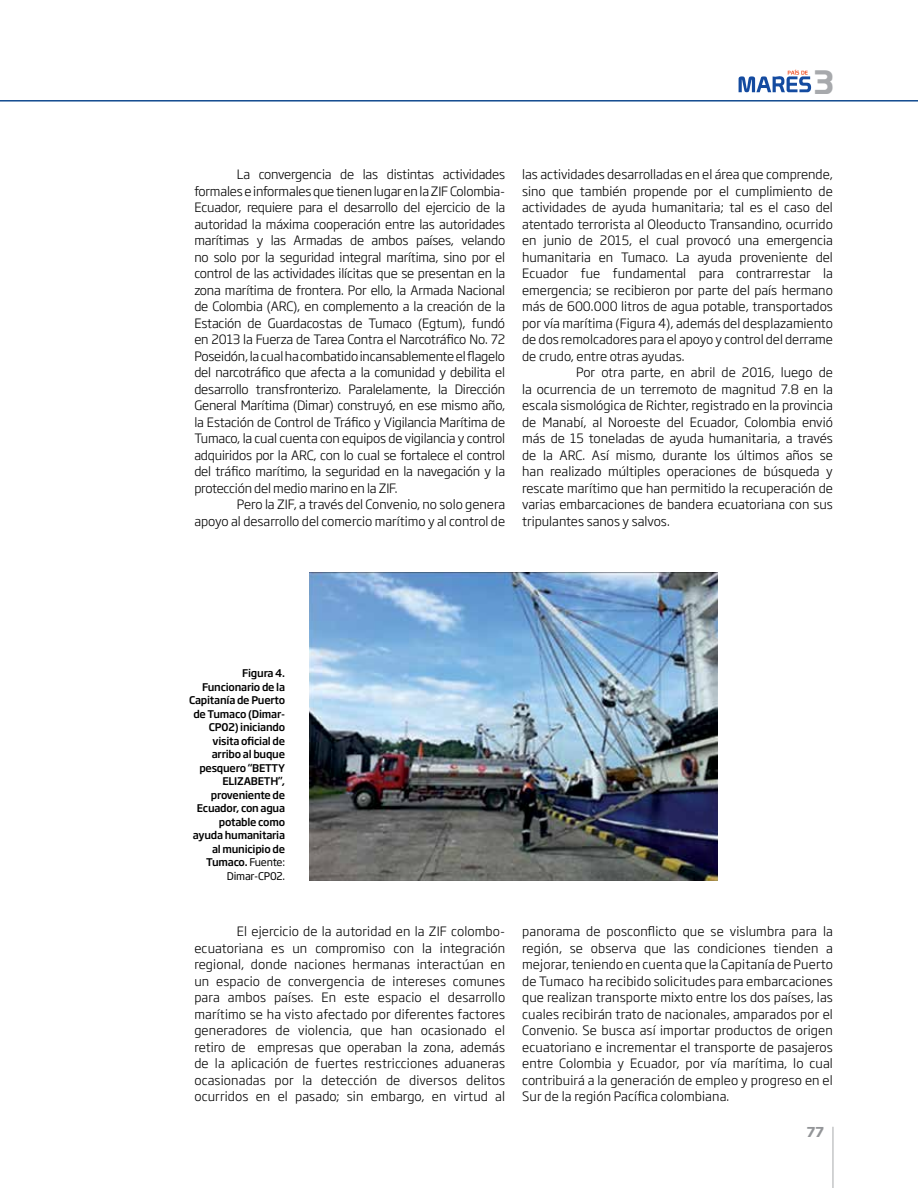
<style>
.page{position:relative;width:918px;height:1188px;background:#fff}
.page>*{position:absolute;margin:0;border:0;box-sizing:border-box;transform-origin:0 0}
.t1{font:33px "Prototype";color:#a7a9ac}
.t2{font:700 13.5px "Soho Gothic Pro";color:#939598}
.t3{font:300 12.75px/16.5px "Soho Gothic Pro";color:#000;text-align:justify}
.t4{font:500 10.5px/13.5px "Soho Gothic Pro";letter-spacing:-.02em;color:#000;text-align:right}
.s1{font-weight:400}
</style>
<div class="page">
<svg style="left:739px;top:70px;width:72px;height:22px"></svg>
<hr style="left:833px;top:1127px;width:1px;height:61px;background:#a7a9ac">
<hr style="left:0;top:100px;width:918px;height:1px;background:#023f88">
<img style="left:310px;top:573px;width:407px;height:308px">
<h1 class="t1" style="left:814px;top:63px;width:21px">3</h1>
<p class="t3" style="left:194px;top:166px;width:312px;text-indent:43px">La convergencia de las distintas actividades formales e informales que tienen lugar en la ZIF Colombia-Ecuador, requiere para el desarrollo del ejercicio de la autoridad la máxima cooperación entre las autoridades marítimas y las Armadas de ambos países, velando no solo por la seguridad integral marítima, sino por el control de las actividades ilícitas que se presentan en la zona marítima de frontera. Por ello, la Armada Nacional de Colombia (ARC), en complemento a la creación de la Estación de Guardacostas de Tumaco (Egtum), fundó en 2013 la Fuerza de Tarea Contra el Narcotráfico No. 72<br>Poseidón, la cual ha combatido incansablemente el flagelo del narcotráfico que afecta a la comunidad y debilita el desarrollo transfronterizo. Paralelamente, la Dirección General Marítima (Dimar) construyó, en ese mismo año, la Estación de Control de Tráfico y Vigilancia Marítima de Tumaco, la cual cuenta con equipos de vigilancia y control adquiridos por la ARC, con lo cual se fortalece el control del tráfico marítimo, la seguridad en la navegación y la protección del medio marino en la ZIF.</p>
<p class="t3" style="left:194px;top:496px;width:312px;text-align:right">Pero la ZIF, a través del Convenio, no solo genera<br>apoyo al desarrollo del comercio marítimo y al control de</p>
<p class="t3" style="left:522px;top:166px;width:312px">las actividades desarrolladas en el área que comprende,</p>
<p class="t3" style="left:522px;top:182px;width:312px">sino que también propende por el cumplimiento de</p>
<p class="t3" style="left:522px;top:199px;width:312px">actividades de ayuda humanitaria; tal es el caso del</p>
<p class="t3" style="left:522px;top:215px;width:312px">atentado terrorista al Oleoducto Transandino, ocurrido</p>
<p class="t3" style="left:522px;top:232px;width:312px">en junio de 2015, el cual provocó una emergencia</p>
<p class="t3" style="left:522px;top:248px;width:312px">humanitaria en Tumaco. La ayuda proveniente del</p>
<p class="t3" style="left:522px;top:265px;width:312px">Ecuador fue fundamental para contrarrestar la</p>
<p class="t3" style="left:522px;top:281px;width:312px">emergencia; se recibieron por parte del país hermano</p>
<p class="t3" style="left:522px;top:298px;width:312px">más de 600.000 litros de agua potable, transportados</p>
<p class="t3" style="left:522px;top:314px;width:312px">por vía marítima (Figura 4), además del desplazamiento</p>
<p class="t3" style="left:522px;top:331px;width:312px">de dos remolcadores para el apoyo y control del derrame</p>
<p class="t3" style="left:522px;top:347px;width:164px">de crudo, entre otras ayudas.</p>
<p class="t3" style="left:576px;top:364px;width:258px">Por otra parte, en abril de 2016, luego de</p>
<p class="t3" style="left:522px;top:380px;width:312px">la ocurrencia de un terremoto de magnitud 7.8 en la</p>
<p class="t3" style="left:522px;top:397px;width:312px">escala sismológica de Richter, registrado en la provincia</p>
<p class="t3" style="left:522px;top:413px;width:312px">de Manabí, al Noroeste del Ecuador, Colombia envió</p>
<p class="t3" style="left:522px;top:430px;width:312px">más de 15 toneladas de ayuda humanitaria, a través</p>
<p class="t3" style="left:522px;top:446px;width:312px">de la ARC. Así mismo, durante los últimos años se</p>
<p class="t3" style="left:522px;top:463px;width:312px">han realizado múltiples operaciones de búsqueda y</p>
<p class="t3" style="left:522px;top:479px;width:312px">rescate marítimo que han permitido la recuperación de</p>
<p class="t3" style="left:522px;top:496px;width:312px">varias embarcaciones de bandera ecuatoriana con sus</p>
<p class="t3" style="left:522px;top:512px;width:149px">tripulantes sanos y salvos.</p>
<p class="t4" style="left:189px;top:666px;width:98px">Figura 4.<br>Funcionario de la<br>Capitanía de Puerto de Tumaco (Dimar-<br>CP02) iniciando visita oficial de arribo al buque pesquero “BETTY<br>ELIZABETH”, proveniente de<br>Ecuador, con agua potable como ayuda humanitaria al municipio de<br>Tumaco. <span class="s1">Fuente:<br>Dimar-CP02.</span></p>
<p class="t3" style="left:194px;top:923px;width:312px;text-indent:43px">El ejercicio de la autoridad en la ZIF colombo&shy;ecuatoriana es un compromiso con la integración regional, donde naciones hermanas interactúan en un espacio de convergencia de intereses comunes para ambos países. En este espacio el desarrollo marítimo se ha visto afectado por diferentes factores generadores de violencia, que han ocasionado el retiro de empresas que operaban la zona, además de la aplicación de fuertes restricciones aduaneras ocasionadas por la detección de diversos delitos ocurridos en el pasado; sin embargo, en virtud al</p>
<p class="t3" style="left:522px;top:923px;width:312px">panorama de posconflicto que se vislumbra para la región, se observa que las condiciones tienden a mejorar, teniendo en cuenta que la Capitanía de Puerto de Tumaco ha recibido solicitudes para embarcaciones que realizan transporte mixto entre los dos países, las cuales recibirán trato de nacionales, amparados por el Convenio. Se busca así importar productos de origen ecuatoriano e incrementar el transporte de pasajeros entre Colombia y Ecuador, por vía marítima, lo cual contribuirá a la generación de empleo y progreso en el Sur de la región Pacífica colombiana.</p>
<p class="t2" style="left:807px;top:1122px;width:19px">77</p>
</div>
